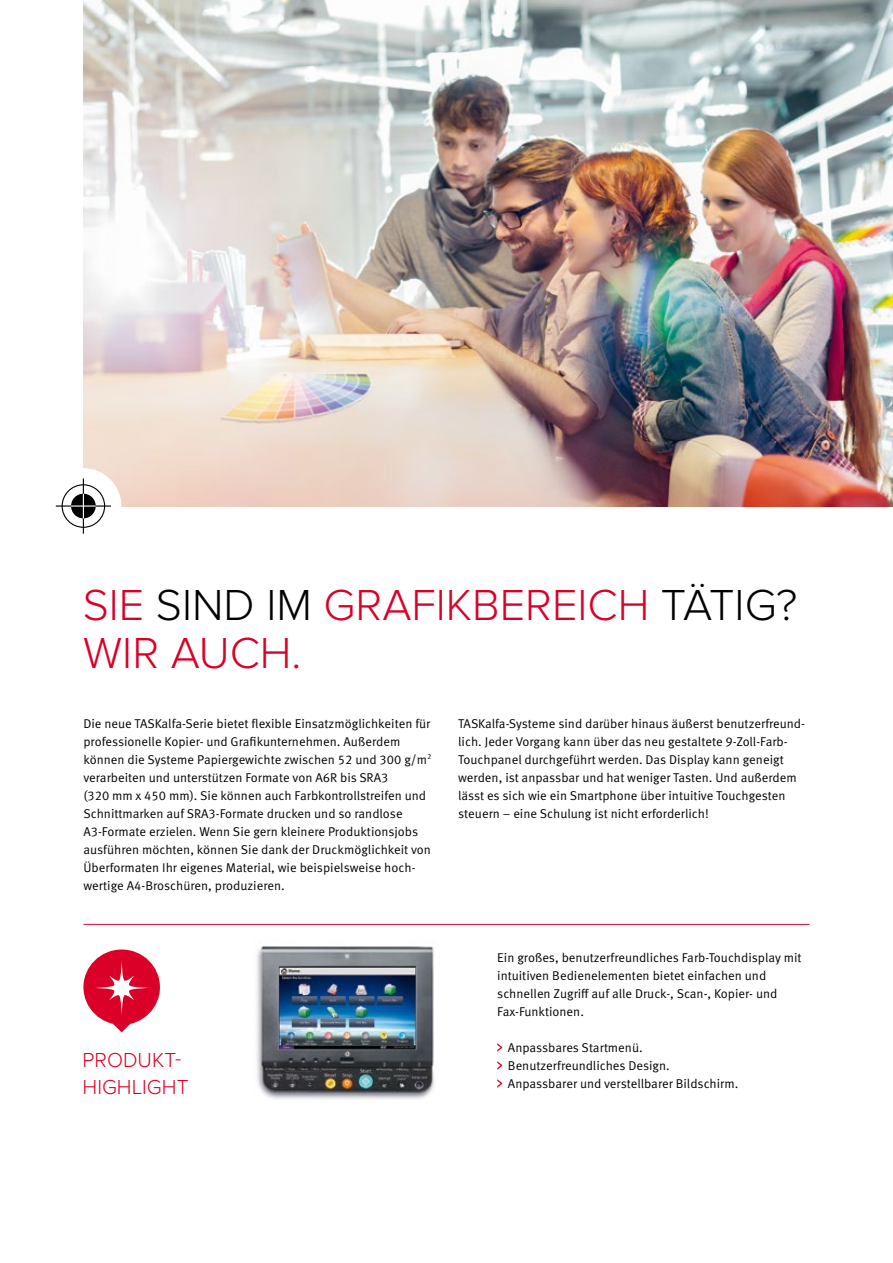
<style>
.page{position:relative;width:893px;height:1263px;background:#fff}
.page>*{position:absolute;margin:0;border:0;box-sizing:border-box;transform-origin:0 0}
.t1{font:300 45px/48px "Proxima Nova";color:#db0027}
.t2{font:300 21px/27px "Proxima Nova";color:#db0027}
.t3{font:12.75px/18px "Meta Pro Norm";color:#000}
.s1{color:#000}
</style>
<div class="page">
<img style="left:83px;top:0;width:810px;height:506px">
<svg style="left:497px;top:1043px;width:5px;height:9px"></svg>
<svg style="left:497px;top:1061px;width:5px;height:9px"></svg>
<svg style="left:497px;top:1079px;width:5px;height:9px"></svg>
<div style="left:83px;top:949px;width:77px;height:76px;background:#db0027;border-radius:50%"></div>
<svg style="left:93px;top:960px;width:57px;height:56px"></svg>
<svg style="left:113px;top:1023px;width:18px;height:9px"></svg>
<div style="left:45px;top:468px;width:76px;height:76px;background:#fff;border-radius:50%"></div>
<div style="left:71px;top:494px;width:25px;height:24px;background:#000;border-radius:50%"></div>
<div style="left:62px;top:484px;width:43px;height:44px;border:1px solid #000;border-radius:50%"></div>
<hr style="left:83px;top:478px;width:1px;height:56px;background:#000">
<hr style="left:56px;top:505px;width:55px;height:2px;background:#000">
<svg style="left:83px;top:494px;width:1px;height:24px"></svg>
<hr style="left:71px;top:505px;width:25px;height:2px;background:#fff">
<hr style="left:83px;top:924px;width:727px;height:1px;background:#db0027">
<img style="left:256px;top:946px;width:179px;height:154px">
<h1 class="t1" style="left:83px;top:581px;width:716px">SIE <span class="s1">SIND IM</span> GRAFIKBEREICH <span class="s1">TÄTIG?<br></span>WIR AUCH.</h1>
<p class="t3" style="left:83px;top:713px;width:349px">Die neue TASKalfa-Serie bietet flexible Einsatzmöglichkeiten für professionelle Kopier- und Grafikunternehmen. Außerdem können die Systeme Papiergewichte zwischen 52 und 300 g/m<sup>2 </sup>verarbeiten und unterstützen Formate von A6R bis SRA3<br>(320 mm x 450 mm). Sie können auch Farbkontrollstreifen und Schnittmarken auf SRA3-Formate drucken und so randlose A3-Formate erzielen. Wenn Sie gern kleinere Produktionsjobs ausführen möchten, können Sie dank der Druckmöglichkeit von Überformaten Ihr eigenes Material, wie beispielsweise hoch&shy;wertige A4-Broschüren, produzieren.</p>
<p class="t3" style="left:458px;top:713px;width:348px">TASKalfa-Systeme sind darüber hinaus äußerst benutzerfreund&shy;lich. Jeder Vorgang kann über das neu gestaltete 9-Zoll-Farb-Touchpanel durchgeführt werden. Das Display kann geneigt werden, ist anpassbar und hat weniger Tasten. Und außerdem lässt es sich wie ein Smartphone über intuitive Touchgesten steuern – eine Schulung ist nicht erforderlich!</p>
<h2 class="t2" style="left:83px;top:1046px;width:107px">PRODUKT-<br>HIGHLIGHT</h2>
<p class="t3" style="left:497px;top:947px;width:306px">Ein großes, benutzerfreundliches Farb-Touchdisplay mit intuitiven Bedienelementen bietet einfachen und schnellen Zugriff auf alle Druck-, Scan-, Kopier- und Fax-Funktionen.</p>
<p class="t3" style="left:508px;top:1037px;width:232px">Anpassbares Startmenü.<br>Benutzerfreundliches Design.<br>Anpassbarer und verstellbarer Bildschirm.</p>
</div>
